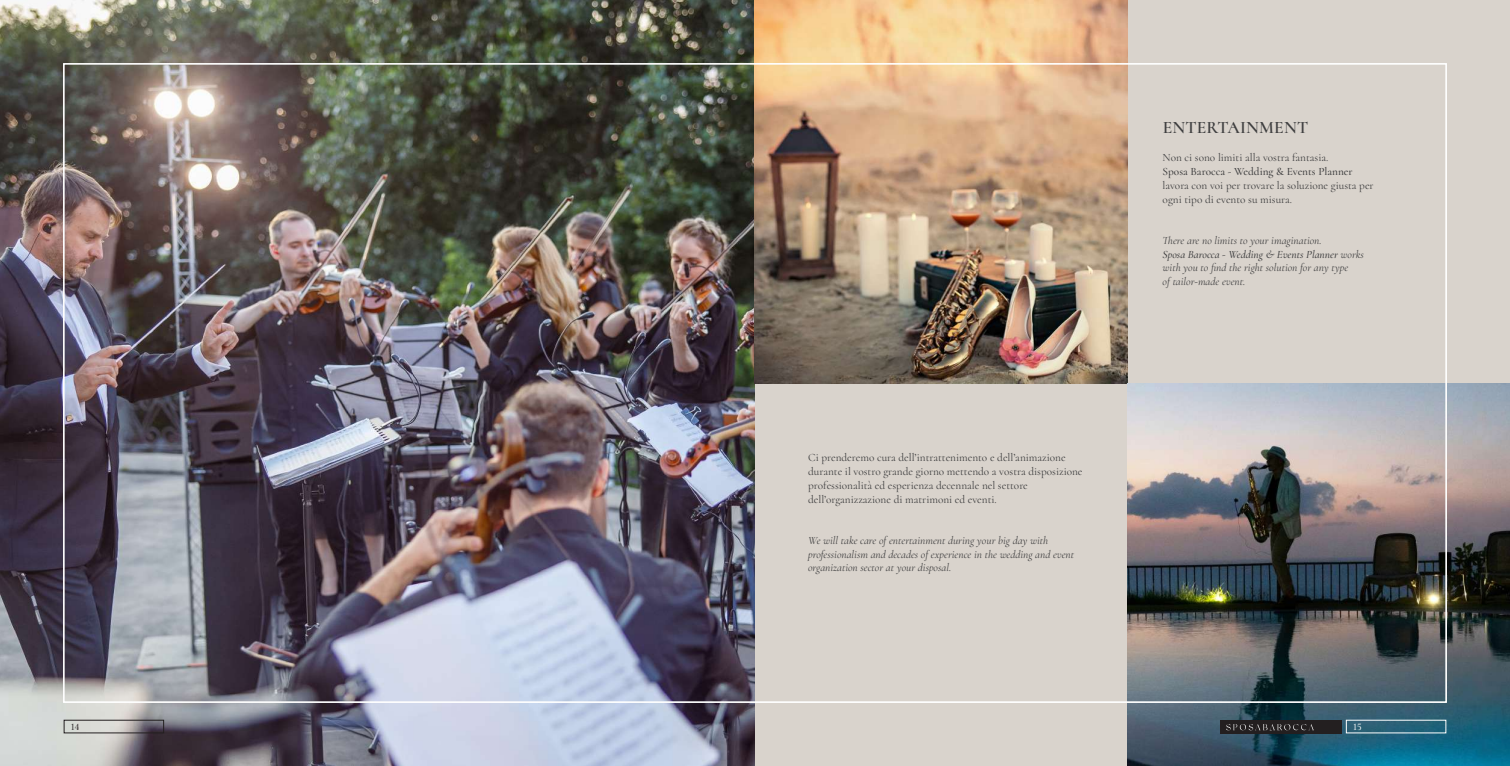
<style>
.page{position:relative;width:1510px;height:766px;background:#fff}
.page>*{position:absolute;margin:0;border:0;box-sizing:border-box;transform-origin:0 0}
.t1{font:600 17.5px "Cormorant";letter-spacing:.01em;color:#3e3e3f}
.t2{font:11.25px/13.8px "Cormorant";color:#3e3e3f}
.t3{font:italic 11.25px/13.8px "Cormorant";color:#3e3e3f}
.t4{font:500 11.25px "Cormorant";color:#3e3e3f}
.t5{font:500 10px "Cormorant";color:#231f20}
.t6{font:500 10px "Cormorant";color:#fff}
.s1{font-weight:500}
</style>
<div class="page">
<div style="left:755px;top:0;width:754px;height:765px;background:#d9d3cc"></div>
<img style="left:0;top:0;width:755px;height:765px">
<img style="left:755px;top:0;width:372px;height:383px">
<img style="left:1127px;top:383px;width:382px;height:382px">
<div style="left:1220px;top:719px;width:121px;height:14px;background:#231f20"></div>
<svg style="left:1226px;top:724px;width:88px;height:6px"></svg>
<div style="left:64px;top:719px;width:100px;height:14px;border:1px solid #231f20"></div>
<h1 class="t1" style="left:1162px;top:117px;width:147px">ENTERTAINMENT</h1>
<p class="t2" style="left:808px;top:450px;width:276px">Ci prenderemo cura dell’intrattenimento e dell’animazione durante il vostro grande giorno mettendo a vostra disposizione professionalità ed esperienza decennale nel settore dell’organizzazione di matrimoni ed eventi.</p>
<p class="t3" style="left:808px;top:532px;width:267px">We will take care of entertainment during your big day with professionalism and decades of experience in the wedding and event organization sector at your disposal.</p>
<p class="t2" style="left:1162px;top:151px;width:167px">Non ci sono limiti alla vostra fantasia.</p>
<p class="t4" style="left:1162px;top:164px;width:192px">Sposa Barocca - Wedding &amp; Events Planner</p>
<p class="t2" style="left:1162px;top:178px;width:213px">lavora con voi per trovare la soluzione giusta per ogni tipo di evento su misura.</p>
<p class="t3" style="left:1162px;top:232px;width:203px">There are no limits to your imagination.<br><span class="s1">Sposa Barocca - Wedding &amp; Events Planner</span> works with you to find the right solution for any type<br>of tailor-made event.</p>
<p class="t5" style="left:71px;top:720px;width:10px">14</p>
<p class="t6" style="left:1353px;top:720px;width:10px">15</p>
</div>
